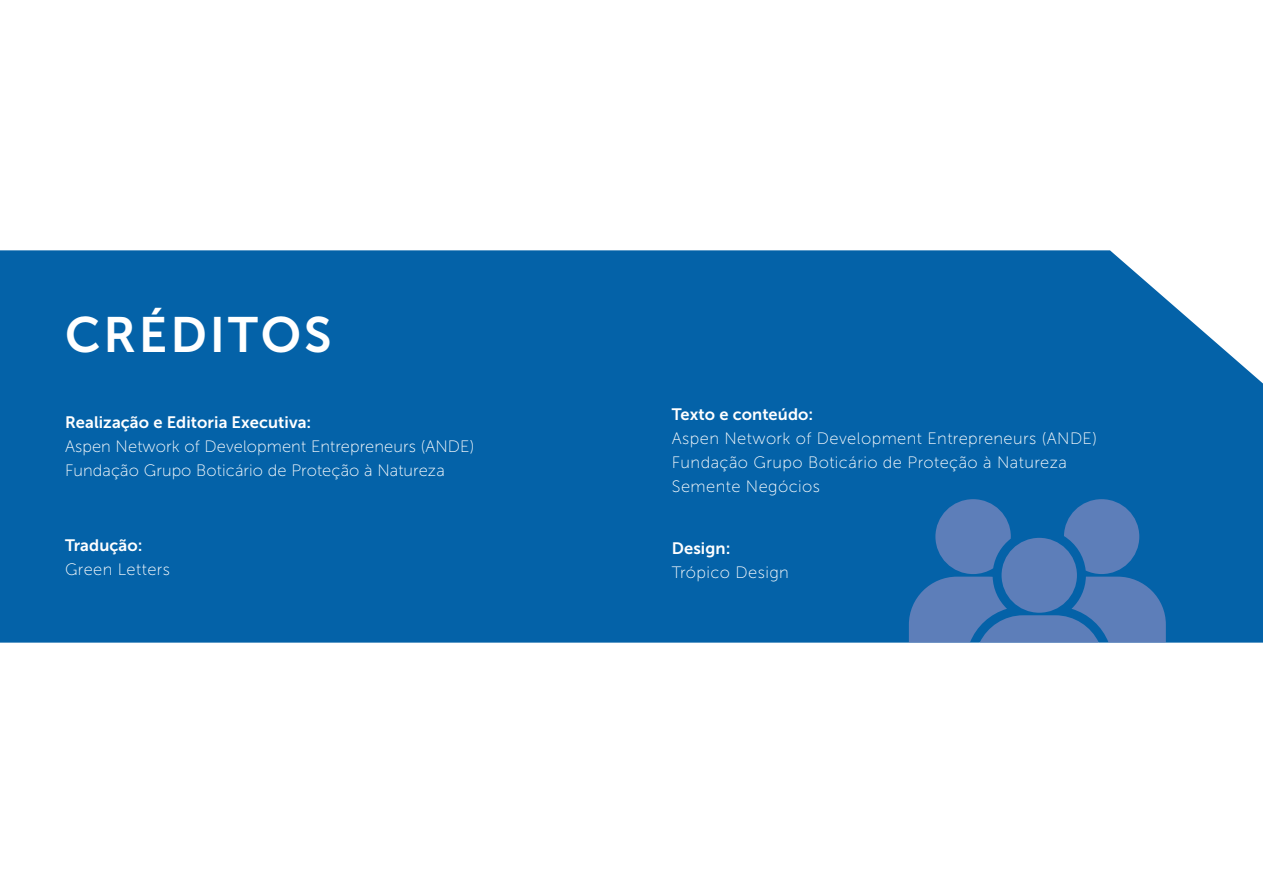
<style>
.page{position:relative;width:1263px;height:893px;background:#fff}
.page>*{position:absolute;margin:0;border:0;box-sizing:border-box;transform-origin:0 0}
.t1{font:49.5px "Museo Sans 700";letter-spacing:.06em;color:#fff}
.t2{font:16.5px/24px "Museo Sans 100";letter-spacing:.025em;color:#fff}
.t3{font:16.5px/24px "Museo Sans 100";letter-spacing:.005em;color:#fff}
.t4{font:16.5px "Museo Sans 700";letter-spacing:.005em;color:#fff}
</style>
<div class="page">
<div style="left:0;top:250px;width:1263px;height:393px;background:#0462a8"></div>
<svg style="left:909px;top:499px;width:257px;height:144px;background:#4075b3"></svg>
<h1 class="t1" style="left:65px;top:308px;width:268px">CRÉDITOS</h1>
<p class="t4" style="left:65px;top:413px;width:248px">Realização e Editoria Executiva:</p>
<p class="t3" style="left:65px;top:434px;width:411px">Aspen Network of Development Entrepreneurs (ANDE)<br>Fundação Grupo Boticário de Proteção à Natureza</p>
<p class="t4" style="left:65px;top:536px;width:79px">Tradução:</p>
<p class="t2" style="left:65px;top:557px;width:107px">Green Letters</p>
<p class="t4" style="left:672px;top:405px;width:143px">Texto e conteúdo:</p>
<p class="t2" style="left:672px;top:427px;width:427px">Aspen Network of Development Entrepreneurs (ANDE)<br>Fundação Grupo Boticário de Proteção à Natureza<br>Semente Negócios</p>
<p class="t4" style="left:672px;top:539px;width:60px">Design:</p>
<p class="t2" style="left:672px;top:560px;width:118px">Trópico Design</p>
</div>
